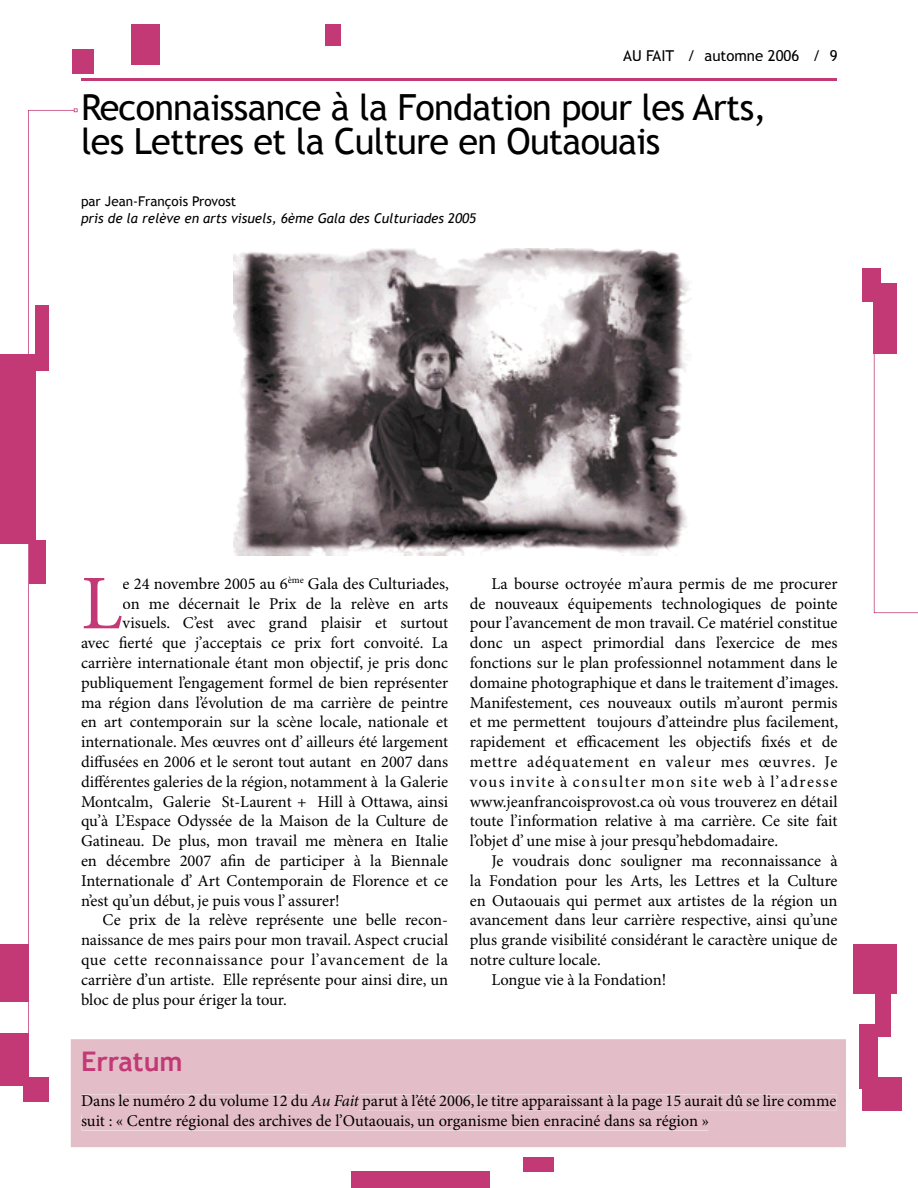
<style>
.page{position:relative;width:918px;height:1188px;background:#fff}
.page>*{position:absolute;margin:0;border:0;box-sizing:border-box;transform-origin:0 0}
.t1{font:77.4px "Minion Pro";color:#c33975}
.t2{font:36px/34.5px "Trebuchet MS";letter-spacing:-.02em;color:#000}
.t3{font:700 27px "Trebuchet MS";color:#c33975}
.t4{font:16.5px/19.8px "Minion Pro";color:#000;text-align:justify}
.t5{font:16.5px "Minion Pro";letter-spacing:.035em;color:#000}
.t6{font:15px "Trebuchet MS";color:#000}
.t7{font:italic 13.5px "Trebuchet MS";color:#000}
.t8{font:13.5px "Trebuchet MS";color:#000}
.s1{font-style:italic}
</style>
<div class="page">
<hr style="left:81px;top:78px;width:756px;height:3px;background:#c33975">
<div style="left:71px;top:1039px;width:775px;height:108px;background:#e3bec9"></div>
<hr style="left:29px;top:110px;width:45px;height:1px;background:#c33975">
<hr style="left:28px;top:110px;width:1px;height:956px;background:#c33975">
<svg style="left:74px;top:108px;width:4px;height:5px"></svg>
<div style="left:862px;top:268px;width:19px;height:34px;background:#c33975"></div>
<div style="left:874px;top:283px;width:23px;height:71px;background:#c33975"></div>
<div style="left:29px;top:540px;width:17px;height:43px;background:#c33975"></div>
<div style="left:0;top:354px;width:35px;height:189px;background:#c33975"></div>
<div style="left:35px;top:305px;width:14px;height:65px;background:#c33975"></div>
<div style="left:131px;top:25px;width:28px;height:40px;background:#c33975"></div>
<div style="left:73px;top:49px;width:21px;height:25px;background:#c33975"></div>
<div style="left:326px;top:25px;width:15px;height:21px;background:#c33975"></div>
<div style="left:351px;top:1172px;width:138px;height:16px;background:#c33975"></div>
<div style="left:523px;top:1157px;width:31px;height:15px;background:#c33975"></div>
<div style="left:862px;top:1077px;width:40px;height:34px;background:#c33975"></div>
<div style="left:859px;top:1024px;width:19px;height:65px;background:#c33975"></div>
<div style="left:875px;top:967px;width:15px;height:70px;background:#c33975"></div>
<div style="left:853px;top:944px;width:43px;height:50px;background:#c33975"></div>
<div style="left:24px;top:1077px;width:25px;height:25px;background:#c33975"></div>
<div style="left:0;top:1034px;width:29px;height:52px;background:#c33975"></div>
<div style="left:0;top:944px;width:29px;height:58px;background:#c33975"></div>
<hr style="left:874px;top:274px;width:1px;height:339px;background:#c33975">
<hr style="left:874px;top:612px;width:44px;height:1px;background:#c33975">
<img style="left:233px;top:248px;width:456px;height:308px">
<div style="left:82px;top:1095px;width:226px;height:12px;background:#e3bec9"></div>
<div style="left:311px;top:1095px;width:48px;height:12px;background:#e3bec9"></div>
<div style="left:359px;top:1095px;width:477px;height:16px;background:#e3bec9"></div>
<div style="left:82px;top:1114px;width:626px;height:16px;background:#e3bec9"></div>
<p class="t6" style="left:623px;top:47px;width:216px">AU FAIT / automne 2006 / 9</p>
<h2 class="t2" style="left:81px;top:90px;width:687px">Reconnaissance à la Fondation pour les Arts, les Lettres et la Culture en Outaouais</h2>
<p class="t8" style="left:81px;top:194px;width:157px">par Jean-François Provost</p>
<p class="t7" style="left:81px;top:210px;width:397px">pris de la relève en arts visuels, 6ème Gala des Culturiades 2005</p>
<h1 class="t1" style="left:81px;top:557px;width:43px">L</h1>
<p class="t4" style="left:123px;top:574px;width:328px">e 24 novembre 2005 au 6<sup>ème</sup> Gala des Culturiades,</p>
<p class="t4" style="left:123px;top:594px;width:327px">on me décernait le Prix de la relève en arts</p>
<p class="t4" style="left:123px;top:614px;width:327px">visuels. C’est avec grand plaisir et surtout</p>
<p class="t4" style="left:81px;top:634px;width:369px">avec fierté que j’acceptais ce prix fort convoité. La</p>
<p class="t4" style="left:81px;top:653px;width:369px">carrière internationale étant mon objectif, je pris donc</p>
<p class="t4" style="left:81px;top:673px;width:369px">publiquement l’engagement formel de bien représenter</p>
<p class="t4" style="left:81px;top:693px;width:369px">ma région dans l’évolution de ma carrière de peintre</p>
<p class="t4" style="left:81px;top:713px;width:369px">en art contemporain sur la scène locale, nationale et</p>
<p class="t4" style="left:81px;top:733px;width:369px">internationale. Mes œuvres ont d’ ailleurs été largement</p>
<p class="t4" style="left:81px;top:752px;width:369px">diffusées en 2006 et le seront tout autant en 2007 dans</p>
<p class="t4" style="left:81px;top:772px;width:369px">différentes galeries de la région, notamment à la Galerie</p>
<p class="t4" style="left:81px;top:792px;width:369px">Montcalm, Galerie St-Laurent + Hill à Ottawa, ainsi</p>
<p class="t4" style="left:81px;top:812px;width:369px">qu’à L’Espace Odyssée de la Maison de la Culture de</p>
<p class="t4" style="left:81px;top:832px;width:369px">Gatineau. De plus, mon travail me mènera en Italie</p>
<p class="t4" style="left:81px;top:851px;width:369px">en décembre 2007 afin de participer à la Biennale</p>
<p class="t4" style="left:81px;top:871px;width:369px">Internationale d’ Art Contemporain de Florence et ce</p>
<p class="t4" style="left:81px;top:891px;width:260px">n’est qu’un début, je puis vous l’ assurer!</p>
<p class="t4" style="left:103px;top:911px;width:347px">Ce prix de la relève représente une belle recon-</p>
<p class="t4" style="left:81px;top:931px;width:369px">naissance de mes pairs pour mon travail. Aspect crucial</p>
<p class="t5" style="left:81px;top:950px;width:369px">que cette reconnaissance pour l’avancement de la</p>
<p class="t4" style="left:81px;top:970px;width:369px">carrière d’un artiste. Elle représente pour ainsi dire, un</p>
<p class="t4" style="left:81px;top:990px;width:207px">bloc de plus pour ériger la tour.</p>
<h3 class="t3" style="left:81px;top:1045px;width:103px">Erratum</h3>
<p class="t4" style="left:470px;top:574px;width:370px;text-indent:22px">La bourse octroyée m’aura permis de me procurer de nouveaux équipements technologiques de pointe pour l’avancement de mon travail. Ce matériel constitue donc un aspect primordial dans l’exercice de mes fonctions sur le plan professionnel notamment dans le domaine photographique et dans le traitement d’images.<br>Manifestement, ces nouveaux outils m’auront permis et me permettent toujours d’atteindre plus facilement, rapidement et efficacement les objectifs fixés et de mettre adéquatement en valeur mes œuvres. Je vous invite à consulter mon site web à l’adresse www.jeanfrancoisprovost.ca où vous trouverez en détail toute l’information relative à ma carrière. Ce site fait l’objet d’ une mise à jour presqu’hebdomadaire.</p>
<p class="t4" style="left:491px;top:851px;width:348px">Je voudrais donc souligner ma reconnaissance à</p>
<p class="t4" style="left:470px;top:871px;width:369px">la Fondation pour les Arts, les Lettres et la Culture</p>
<p class="t4" style="left:470px;top:891px;width:369px">en Outaouais qui permet aux artistes de la région un</p>
<p class="t4" style="left:470px;top:911px;width:369px">avancement dans leur carrière respective, ainsi qu’une</p>
<p class="t4" style="left:470px;top:931px;width:369px">plus grande visibilité considérant le caractère unique de</p>
<p class="t4" style="left:470px;top:950px;width:133px">notre culture locale.</p>
<p class="t4" style="left:491px;top:970px;width:176px">Longue vie à la Fondation!</p>
<p class="t4" style="left:81px;top:1092px;width:757px">Dans le numéro 2 du volume 12 du <span class="s1">Au Fait</span> parut à l’été 2006, le titre apparaissant à la page 15 aurait dû se lire comme suit : « Centre régional des archives de l’Outaouais, un organisme bien enraciné dans sa région »</p>
</div>
